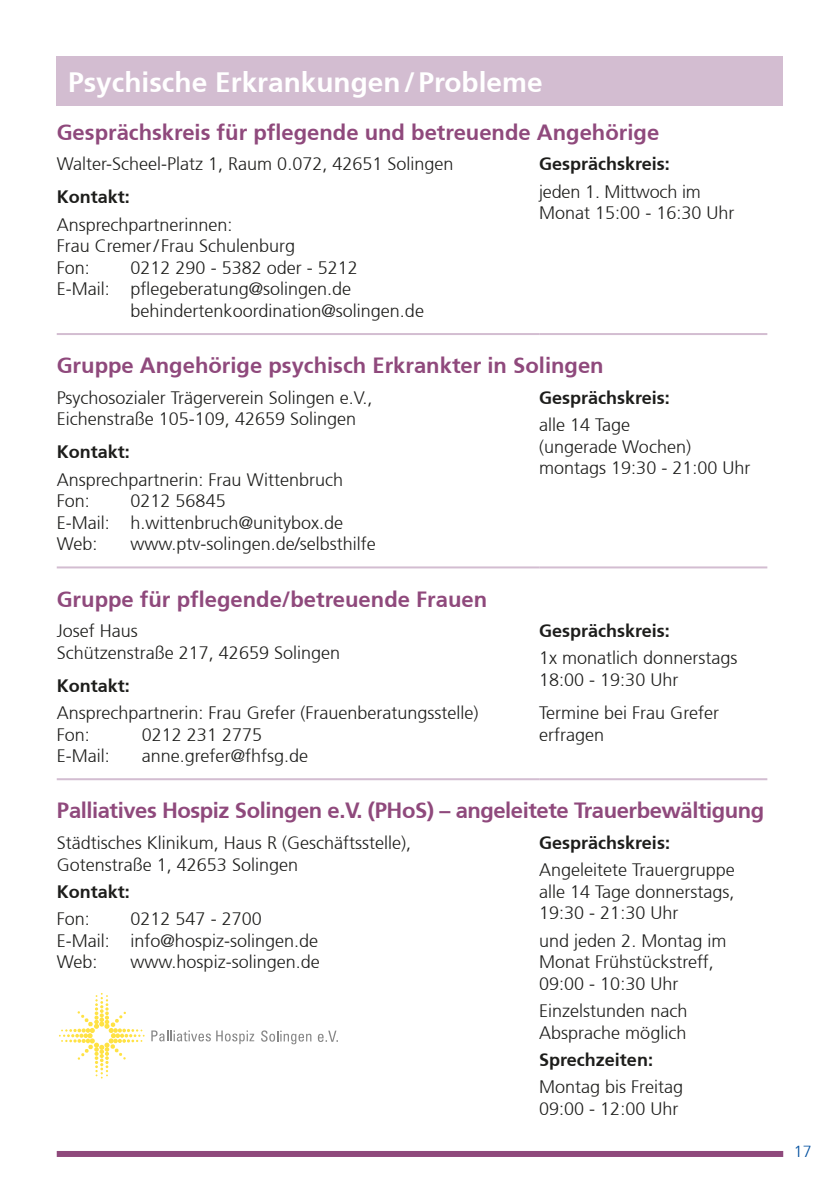
<style>
.page{position:relative;width:840px;height:1191px;background:#fff}
.page>*{position:absolute;margin:0;border:0;box-sizing:border-box;transform-origin:0 0}
.t1{font:700 28px "Frutiger";color:#fff}
.t2{font:700 22px "Frutiger";color:#8f497c}
.t3{font:700 22px "Frutiger";letter-spacing:-.02em;color:#8f497c}
.t4{font:300 18px/21.6px "Frutiger";color:#1d1d1b}
.t5{font:700 18px "Frutiger";color:#1d1d1b}
.t6{font:300 16px "Frutiger";color:#004f9f}
</style>
<div class="page">
<div style="left:57px;top:57px;width:725px;height:49px;background:#d3bdd1"></div>
<div style="left:57px;top:1151px;width:725px;height:6px;background:#8f497c"></div>
<hr style="left:57px;top:566px;width:482px;height:2px;background:#d3bdd1">
<hr style="left:539px;top:566px;width:227px;height:2px;background:#d3bdd1">
<hr style="left:57px;top:778px;width:482px;height:2px;background:#d3bdd1">
<hr style="left:539px;top:778px;width:227px;height:2px;background:#d3bdd1">
<hr style="left:57px;top:333px;width:482px;height:2px;background:#d3bdd1">
<hr style="left:539px;top:333px;width:227px;height:2px;background:#d3bdd1">
<svg style="left:59px;top:993px;width:85px;height:85px"></svg>
<svg style="left:151px;top:1030px;width:103px;height:14px"></svg>
<svg style="left:261px;top:1030px;width:50px;height:14px"></svg>
<svg style="left:317px;top:1030px;width:21px;height:12px"></svg>
<h1 class="t1" style="left:68px;top:66px;width:475px">Psychische Erkrankungen/Probleme</h1>
<p class="t2" style="left:57px;top:119px;width:603px">Gesprächskreis für pflegende und betreuende Angehörige</p>
<p class="t4" style="left:57px;top:154px;width:398px">Walter-Scheel-Platz 1, Raum 0.072, 42651 Solingen</p>
<p class="t5" style="left:57px;top:186px;width:75px">Kontakt:</p>
<p class="t4" style="left:57px;top:214px;width:240px">Ansprechpartnerinnen:<br>Frau Cremer/ Frau Schulenburg<br>Fon:</p>
<p class="t5" style="left:539px;top:153px;width:132px">Gesprächskreis:</p>
<p class="t4" style="left:539px;top:181px;width:197px">jeden 1. Mittwoch im<br>Monat 15:00 - 16:30 Uhr</p>
<p class="t4" style="left:130px;top:257px;width:229px">0212 290 - 5382 oder - 5212</p>
<p class="t4" style="left:57px;top:279px;width:296px">E-Mail: pflegeberatung@solingen.de</p>
<p class="t4" style="left:130px;top:300px;width:295px">behindertenkoordination@solingen.de</p>
<p class="t2" style="left:57px;top:353px;width:548px">Gruppe Angehörige psychisch Erkrankter in Solingen</p>
<p class="t4" style="left:57px;top:387px;width:317px">Psychosozialer Trägerverein Solingen e.V.,<br>Eichenstraße 105-109, 42659 Solingen</p>
<p class="t5" style="left:57px;top:441px;width:75px">Kontakt:</p>
<p class="t4" style="left:57px;top:469px;width:288px">Ansprechpartnerin: Frau Wittenbruch<br>Fon:</p>
<p class="t5" style="left:539px;top:387px;width:132px">Gesprächskreis:</p>
<p class="t4" style="left:539px;top:414px;width:213px">alle 14 Tage<br>(ungerade Wochen) montags 19:30 - 21:00 Uhr</p>
<p class="t4" style="left:57px;top:490px;width:288px;text-indent:74px">0212 56845<br>E-Mail: h.wittenbruch@unitybox.de<br>Web:</p>
<p class="t4" style="left:130px;top:533px;width:247px">www.ptv-solingen.de/selbsthilfe</p>
<p class="t2" style="left:57px;top:586px;width:431px">Gruppe für pflegende/betreuende Frauen</p>
<p class="t4" style="left:57px;top:620px;width:285px">Josef Haus<br>Schützenstraße 217, 42659 Solingen</p>
<p class="t5" style="left:57px;top:675px;width:75px">Kontakt:</p>
<p class="t4" style="left:57px;top:702px;width:423px">Ansprechpartnerin: Frau Grefer (Frauenberatungsstelle)<br>Fon:</p>
<p class="t4" style="left:142px;top:724px;width:122px">0212 231 2775</p>
<p class="t4" style="left:57px;top:745px;width:54px">E-Mail:</p>
<p class="t4" style="left:142px;top:745px;width:168px">anne.grefer@fhfsg.de</p>
<p class="t5" style="left:539px;top:620px;width:132px">Gesprächskreis:</p>
<p class="t4" style="left:539px;top:647px;width:200px">1x monatlich donnerstags<br>18:00 - 19:30 Uhr</p>
<p class="t4" style="left:539px;top:702px;width:181px">Termine bei Frau Grefer erfragen</p>
<p class="t3" style="left:57px;top:798px;width:708px">Palliatives Hospiz Solingen e.V. (PHoS) – angeleitete Trauerbewältigung</p>
<p class="t4" style="left:57px;top:832px;width:356px">Städtisches Klinikum, Haus R (Geschäftsstelle),<br>Gotenstraße 1, 42653 Solingen</p>
<p class="t5" style="left:57px;top:881px;width:75px">Kontakt:</p>
<p class="t4" style="left:57px;top:908px;width:35px">Fon:</p>
<p class="t5" style="left:539px;top:832px;width:132px">Gesprächskreis:</p>
<p class="t4" style="left:539px;top:859px;width:197px;text-align:justify">Angeleitete Trauergruppe alle 14 Tage donnerstags, 19:30 - 21:30 Uhr</p>
<p class="t4" style="left:539px;top:930px;width:189px">und jeden 2. Montag im<br>Monat Frühstückstreff,<br>09:00 - 10:30 Uhr</p>
<p class="t4" style="left:539px;top:1000px;width:150px">Einzelstunden nach<br>Absprache möglich</p>
<p class="t5" style="left:539px;top:1049px;width:115px">Sprechzeiten:</p>
<p class="t4" style="left:539px;top:1076px;width:145px">Montag bis Freitag<br>09:00 - 12:00 Uhr</p>
<p class="t4" style="left:57px;top:908px;width:263px;text-indent:74px">0212 547 - 2700<br>E-Mail: info@hospiz-solingen.de<br>Web:</p>
<p class="t4" style="left:130px;top:951px;width:191px">www.hospiz-solingen.de</p>
<p class="t6" style="left:793px;top:1142px;width:19px">17</p>
</div>
